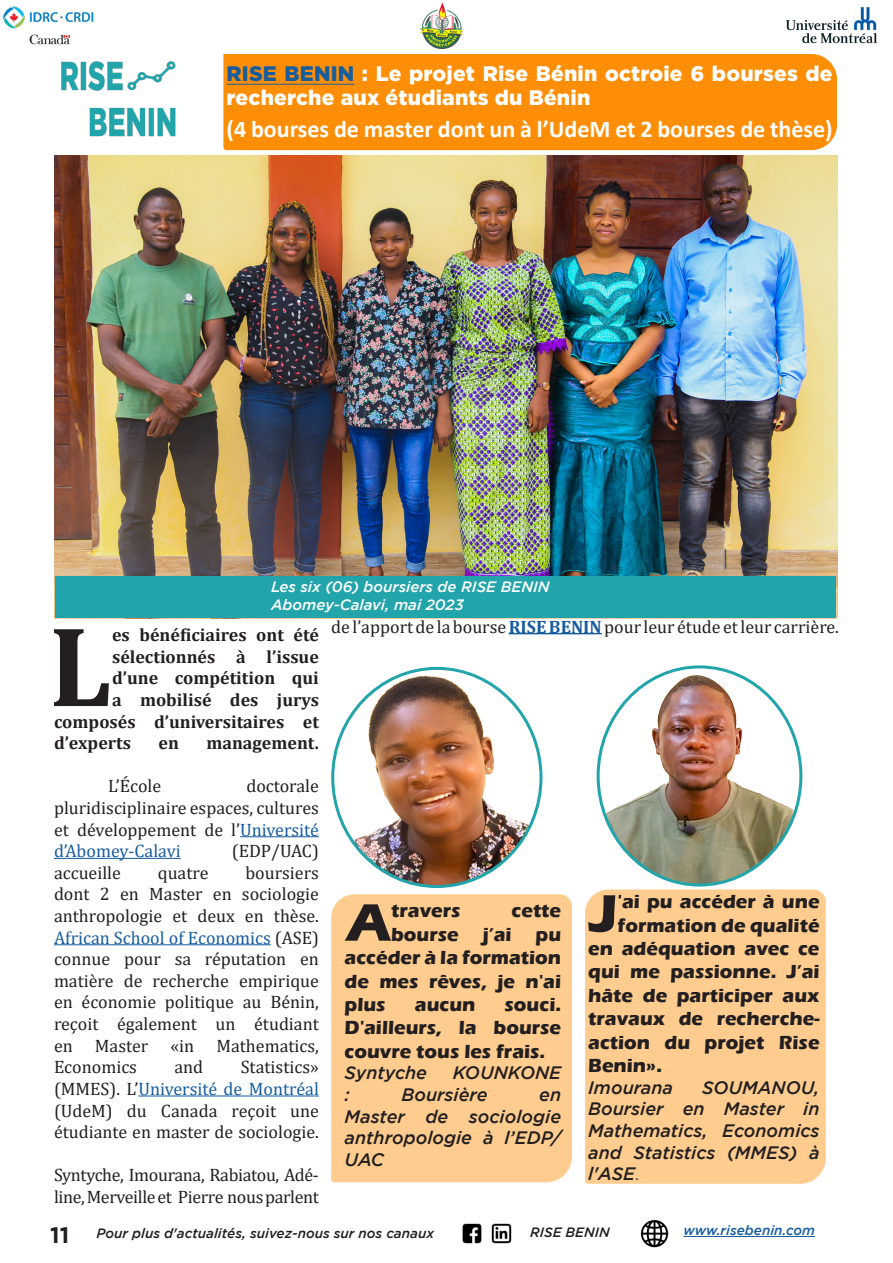
<style>
.page{position:relative;width:893px;height:1263px;background:#fff}
.page>*{position:absolute;margin:0;border:0;box-sizing:border-box;transform-origin:0 0}
.t1{font:700 115.2px "Cambria";color:#231f20}
.t2{font:700 54.6px "Eras ITC";color:#231f20}
.t3{font:700 24px "Calibri";color:#fff}
.t4{font:900 21px/24px "Gotham";letter-spacing:.01em;color:#fff}
.t5{font:700 19.5px/23.4px "Eras ITC";color:#231f20;text-align:justify}
.t6{font:18px/21.6px "Cambria";color:#231f20;text-align:justify}
.t7{font:italic 500 18px/21.6px "Gotham";color:#231f20;text-align:justify}
.t8{font:700 18px "Cambria";color:#231f20}
.t9{font:18px/21.6px "Cambria";letter-spacing:-.02em;color:#231f20}
.t10{font:italic 500 15px "Gotham";color:#fff}
.t11{font:italic 500 13.5px "Gotham";color:#231f20}
.t12{font:italic 500 13.5px "Gotham";color:#175d9e}
.s1{color:#175d9e}
.s2{font-weight:700;color:#175d9e}
.s3{font-family:"Garamond";font-weight:400;font-style:normal}
.s4{font-weight:700;font-style:normal;font-size:22.5px}
</style>
<div class="page">
<img style="left:3px;top:6px;width:91px;height:39px">
<img style="left:420px;top:3px;width:43px;height:46px">
<img style="left:786px;top:7px;width:92px;height:37px">
<img style="left:462px;top:1223px;width:50px;height:21px">
<img style="left:640px;top:1219px;width:29px;height:29px">
<hr style="left:683px;top:1236px;width:132px;height:1px;background:#175d9e">
<hr style="left:240px;top:836px;width:79px;height:1px;background:#175d9e">
<hr style="left:54px;top:858px;width:127px;height:1px;background:#175d9e">
<hr style="left:54px;top:944px;width:217px;height:1px;background:#175d9e">
<hr style="left:138px;top:1095px;width:181px;height:1px;background:#175d9e">
<img style="left:333px;top:668px;width:208px;height:218px">
<div style="left:331px;top:894px;width:241px;height:288px;background:#fecc8f"></div>
<div style="left:585px;top:889px;width:241px;height:295px;background:#fecc8f"></div>
<img style="left:598px;top:668px;width:203px;height:217px">
<div style="left:223px;top:54px;width:614px;height:96px;background:#fe8e05"></div>
<hr style="left:227px;top:84px;width:127px;height:1px;background:#175d9e">
<img style="left:61px;top:61px;width:115px;height:76px">
<img style="left:54px;top:155px;width:784px;height:464px">
<div style="left:56px;top:576px;width:780px;height:41px;background:#21a4aa"></div>
<hr style="left:509px;top:633px;width:93px;height:1px;background:#175d9e">
<p class="t4" style="left:227px;top:61px;width:607px"><span class="s1">RISE BENIN</span> : Le projet Rise Bénin octroie 6 bourses de recherche aux étudiants du Bénin</p>
<p class="t3" style="left:227px;top:112px;width:607px">(4 bourses de master dont un à l’UdeM et 2 bourses de thèse)</p>
<p class="t10" style="left:271px;top:578px;width:280px">Les six (06) boursiers de RISE BENIN</p>
<p class="t10" style="left:271px;top:596px;width:194px">Abomey-Calavi, mai 2023</p>
<p class="t6" style="left:331px;top:616px;width:509px">de l’apport de la bourse <span class="s2">RISE BENIN</span> pour leur étude et leur carrière.</p>
<p class="t1" style="left:49px;top:585px;width:65px">L</p>
<p class="t8" style="left:112px;top:622px;width:208px">es bénéficiaires ont été</p>
<p class="t8" style="left:112px;top:644px;width:208px">sélectionnés à l’issue</p>
<p class="t8" style="left:112px;top:666px;width:208px">d’une compétition qui</p>
<p class="t8" style="left:112px;top:687px;width:208px">a mobilisé des jurys</p>
<p class="t8" style="left:54px;top:709px;width:266px">composés d’universitaires et</p>
<p class="t8" style="left:54px;top:730px;width:79px">d’experts</p>
<p class="t8" style="left:159px;top:730px;width:22px">en</p>
<p class="t8" style="left:206px;top:730px;width:114px">management.</p>
<p class="t6" style="left:108px;top:775px;width:55px">L’École</p>
<p class="t6" style="left:54px;top:775px;width:266px;text-indent:192px">doctorale pluridisciplinaire espaces, cultures et développement de l’<span class="s1">Université d’Abomey-Calavi</span></p>
<p class="t6" style="left:232px;top:840px;width:89px">(EDP/UAC)</p>
<p class="t6" style="left:54px;top:862px;width:266px;text-indent:191px">boursiers dont 2 en Master en sociologie anthropologie et deux en thèse.<br><span class="s1">African School of Economics</span> (ASE) connue pour sa réputation en matière de recherche empirique en économie politique au Bénin, reçoit également un étudiant en Master «in Mathematics, Economics</p>
<p class="t6" style="left:54px;top:862px;width:68px">accueille</p>
<p class="t6" style="left:158px;top:862px;width:52px">quatre</p>
<p class="t6" style="left:174px;top:1056px;width:30px">and</p>
<p class="t6" style="left:54px;top:1056px;width:266px;text-indent:187px">Statistics» (MMES). L’<span class="s1">Université de Montréal </span>(UdeM) du Canada reçoit une étudiante en master de sociologie.</p>
<p class="t9" style="left:54px;top:1164px;width:266px">Syntyche, Imourana, Rabiatou, Adé&shy;line, Merveille et Pierre nous parlent</p>
<p class="t2" style="left:347px;top:891px;width:46px">A</p>
<p class="t5" style="left:391px;top:899px;width:71px">travers</p>
<p class="t5" style="left:512px;top:899px;width:51px">cette</p>
<p class="t5" style="left:391px;top:923px;width:171px">bourse j’ai pu</p>
<p class="t5" style="left:345px;top:946px;width:218px">accéder à la formation</p>
<p class="t5" style="left:345px;top:969px;width:218px">de mes rêves, je n'ai</p>
<p class="t5" style="left:345px;top:993px;width:43px">plus</p>
<p class="t5" style="left:415px;top:993px;width:62px">aucun</p>
<p class="t5" style="left:345px;top:993px;width:218px;text-indent:160px">souci.<br>D'ailleurs, la bourse couvre tous les frais.</p>
<p class="t7" style="left:345px;top:1062px;width:84px">Syntyche</p>
<p class="t7" style="left:453px;top:1062px;width:110px">KOUNKONE</p>
<p class="t7" style="left:345px;top:1084px;width:7px">:</p>
<p class="t7" style="left:402px;top:1084px;width:88px">Boursière</p>
<p class="t7" style="left:345px;top:1084px;width:218px;text-indent:195px">en Master de sociologie anthropologie à l’EDP/ UAC</p>
<p class="t2" style="left:589px;top:882px;width:30px">J</p>
<p class="t5" style="left:618px;top:890px;width:203px">'ai pu accéder à une</p>
<p class="t5" style="left:618px;top:913px;width:203px">formation de qualité</p>
<p class="t5" style="left:588px;top:937px;width:233px">en adéquation avec ce</p>
<p class="t5" style="left:588px;top:960px;width:233px">qui me passionne. J’ai</p>
<p class="t5" style="left:588px;top:984px;width:233px">hâte de participer aux</p>
<p class="t5" style="left:588px;top:1007px;width:233px">travaux de recherche-</p>
<p class="t5" style="left:588px;top:1030px;width:233px">action du projet Rise</p>
<p class="t5" style="left:588px;top:1054px;width:76px">Benin».</p>
<p class="t7" style="left:588px;top:1076px;width:86px">Imourana</p>
<p class="t7" style="left:588px;top:1076px;width:233px;text-indent:114px">SOUMANOU, Boursier en Master in Mathematics, Economics and Statistics (MMES) à l'ASE<span class="s3">.</span></p>
<p class="t11" style="left:50px;top:1226px;width:385px"><span class="s4">11</span> Pour plus d'actualités, suivez-nous sur nos canaux</p>
<p class="t11" style="left:530px;top:1225px;width:81px">RISE BENIN</p>
<p class="t12" style="left:683px;top:1222px;width:133px">www.risebenin.com</p>
</div>
